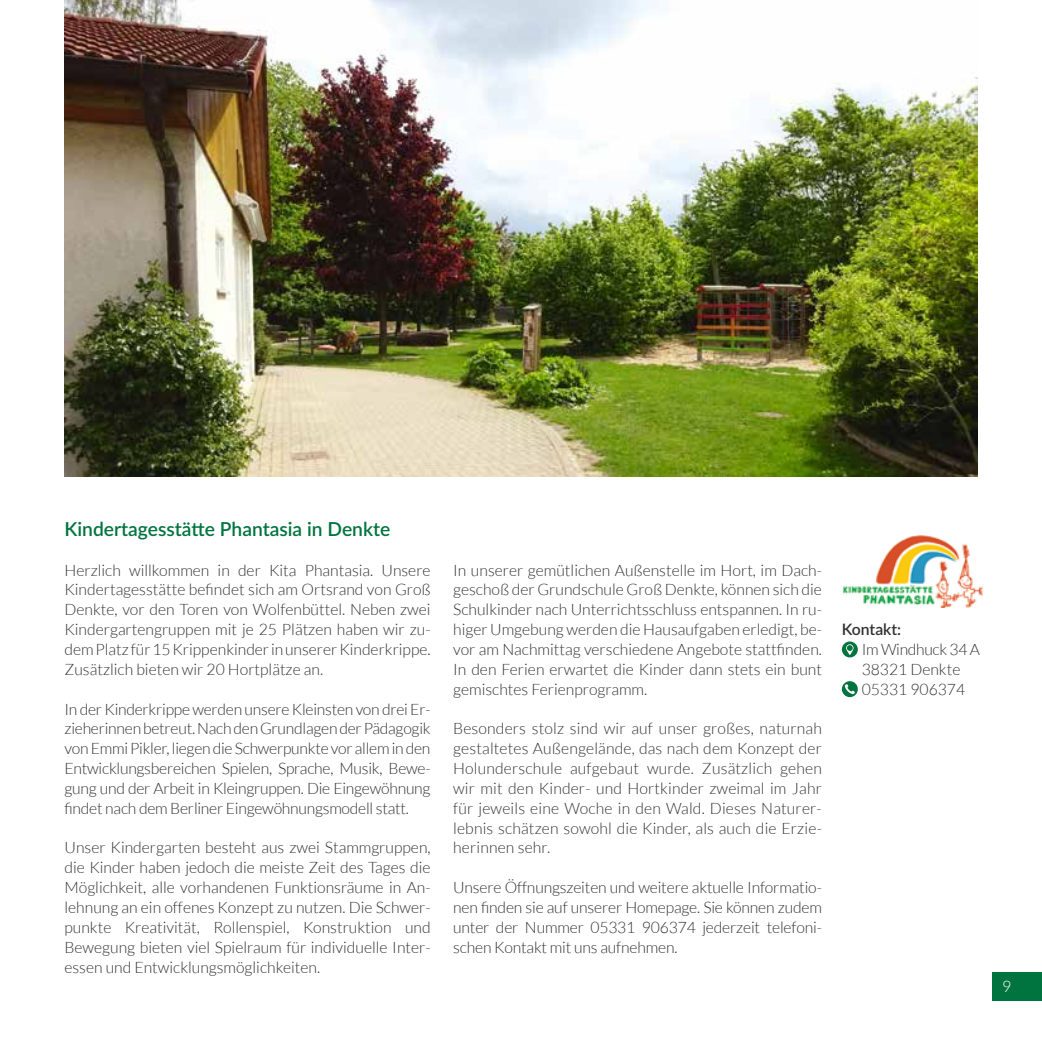
<style>
.page{position:relative;width:1042px;height:1042px;background:#fff}
.page>*{position:absolute;margin:0;border:0;box-sizing:border-box;transform-origin:0 0}
.t1{font:600 19.25px "Lato";color:#00743f}
.t2{font:300 15.75px/19.8px "Lato";color:#313130;text-align:justify}
.t3{font:600 15.75px "Lato";color:#313130}
.t4{font:300 15.75px "Lato";color:#fff}
</style>
<div class="page">
<div style="left:992px;top:972px;width:50px;height:29px;background:#00743f"></div>
<svg style="left:842px;top:641px;width:16px;height:16px"></svg>
<svg style="left:842px;top:681px;width:16px;height:16px"></svg>
<img style="left:843px;top:536px;width:140px;height:72px">
<img style="left:64px;top:0;width:913px;height:476px">
<p class="t1" style="left:64px;top:515px;width:327px">Kindertagesstätte Phantasia in Denkte</p>
<p class="t2" style="left:64px;top:560px;width:368px">Herzlich willkommen in der Kita Phantasia. Unsere Kindertagesstätte befindet sich am Ortsrand von Groß Denkte, vor den Toren von Wolfenbüttel. Neben zwei Kindergartengruppen mit je 25 Plätzen haben wir zu&shy;dem Platz für 15 Krippenkinder in unserer Kinderkrippe.<br>Zusätzlich bieten wir 20 Hortplätze an.</p>
<p class="t2" style="left:64px;top:699px;width:368px">In der Kinderkrippe werden unsere Kleinsten von drei Er&shy;zieherinnen betreut. Nach den Grundlagen der Pädagogik von Emmi Pikler, liegen die Schwerpunkte vor allem in den Entwicklungsbereichen Spielen, Sprache, Musik, Bewe&shy;gung und der Arbeit in Kleingruppen. Die Eingewöhnung findet nach dem Berliner Eingewöhnungsmodell statt.</p>
<p class="t2" style="left:64px;top:838px;width:368px">Unser Kindergarten besteht aus zwei Stammgruppen, die Kinder haben jedoch die meiste Zeit des Tages die Möglichkeit, alle vorhandenen Funktionsräume in An&shy;lehnung an ein offenes Konzept zu nutzen. Die Schwer&shy;punkte Kreativität, Rollenspiel, Konstruktion und Bewegung bieten viel Spielraum für individuelle Inter&shy;essen und Entwicklungsmöglichkeiten.</p>
<p class="t2" style="left:453px;top:560px;width:370px">In unserer gemütlichen Außenstelle im Hort, im Dach&shy;geschoß der Grundschule Groß Denkte, können sich die Schulkinder nach Unterrichtsschluss entspannen. In ru&shy;higer Umgebung werden die Hausaufgaben erledigt, be&shy;vor am Nachmittag verschiedene Angebote stattfinden.<br>In den Ferien erwartet die Kinder dann stets ein bunt gemischtes Ferienprogramm.</p>
<p class="t2" style="left:453px;top:719px;width:370px">Besonders stolz sind wir auf unser großes, naturnah gestaltetes Außengelände, das nach dem Konzept der Holunderschule aufgebaut wurde. Zusätzlich gehen wir mit den Kinder- und Hortkinder zweimal im Jahr für jeweils eine Woche in den Wald. Dieses Naturer&shy;lebnis schätzen sowohl die Kinder, als auch die Erzie&shy;herinnen sehr.</p>
<p class="t2" style="left:453px;top:877px;width:370px">Unsere Öffnungszeiten und weitere aktuelle Informatio&shy;nen finden sie auf unserer Homepage. Sie können zudem unter der Nummer 05331 906374 jederzeit telefoni&shy;schen Kontakt mit uns aufnehmen.</p>
<p class="t3" style="left:842px;top:618px;width:61px">Kontakt:</p>
<p class="t2" style="left:862px;top:639px;width:120px;text-align:left">Im Windhuck 34 A<br>38321 Denkte<br>05331 906374</p>
<p class="t4" style="left:1002px;top:978px;width:11px">9</p>
</div>
